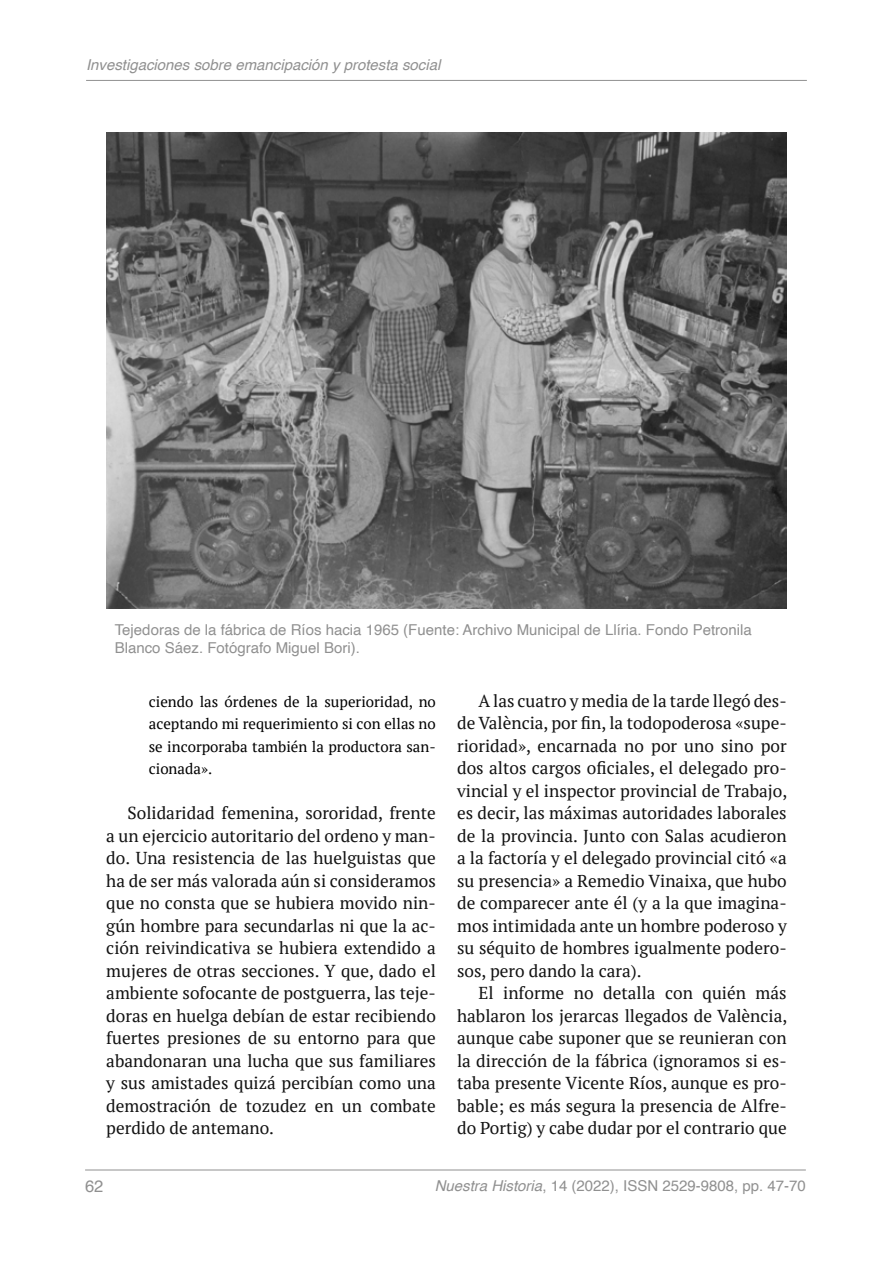
<style>
.page{position:relative;width:893px;height:1263px;background:#fff}
.page>*{position:absolute;margin:0;border:0;box-sizing:border-box;transform-origin:0 0}
.t1{font:17.25px/22.5px "PT Serif";color:#121212;text-align:justify}
.t2{font:16.5px "Helvetica";color:#909090}
.t3{font:15px/18px "Helvetica";color:#909090}
.t4{font:15px/22.5px "PT Serif";color:#000;text-align:justify}
.t5{font:italic 15px "Helvetica";color:#909090}
.s1{font-style:italic}
</style>
<div class="page">
<hr style="left:86px;top:80px;width:721px;height:1px;background:#909090">
<hr style="left:85px;top:1170px;width:721px;height:1px;background:#909090">
<img style="left:106px;top:133px;width:681px;height:475px">
<p class="t5" style="left:86px;top:52px;width:356px">Investigaciones sobre emancipación y protesta social</p>
<p class="t3" style="left:115px;top:621px;width:638px">Tejedoras de la fábrica de Ríos hacia 1965 (Fuente: Archivo Municipal de Llíria. Fondo Petronila<br>Blanco Sáez. Fotógrafo Miguel Bori).</p>
<p class="t4" style="left:149px;top:690px;width:289px">ciendo las órdenes de la superioridad, no aceptando mi requerimiento si con ellas no se incorporaba también la productora san&shy;cionada».</p>
<p class="t1" style="left:106px;top:801px;width:331px;text-indent:21px">Solidaridad femenina, sororidad, frente a un ejercicio autoritario del ordeno y man&shy;do. Una resistencia de las huelguistas que ha de ser más valorada aún si consideramos que no consta que se hubiera movido nin&shy;gún hombre para secundarlas ni que la ac&shy;ción reivindicativa se hubiera extendido a mujeres de otras secciones. Y que, dado el ambiente sofocante de postguerra, las teje&shy;doras en huelga debían de estar recibiendo fuertes presiones de su entorno para que abandonaran una lucha que sus familiares y sus amistades quizá percibían como una demostración de tozudez en un combate perdido de antemano.</p>
<p class="t1" style="left:457px;top:689px;width:332px;text-indent:21px">A las cuatro y media de la tarde llegó des&shy;de València, por fin, la todopoderosa «supe&shy;rioridad», encarnada no por uno sino por dos altos cargos oficiales, el delegado pro&shy;vincial y el inspector provincial de Trabajo, es decir, las máximas autoridades laborales de la provincia. Junto con Salas acudieron a la factoría y el delegado provincial citó «a su presencia» a Remedio Vinaixa, que hubo de comparecer ante él (y a la que imagina&shy;mos intimidada ante un hombre poderoso y su séquito de hombres igualmente podero&shy;sos, pero dando la cara).</p>
<p class="t1" style="left:457px;top:981px;width:332px;text-indent:21px">El informe no detalla con quién más hablaron los jerarcas llegados de València, aunque cabe suponer que se reunieran con la dirección de la fábrica (ignoramos si es&shy;taba presente Vicente Ríos, aunque es pro&shy;bable; es más segura la presencia de Alfre&shy;do Portig) y cabe dudar por el contrario que</p>
<p class="t2" style="left:85px;top:1174px;width:20px">62</p>
<p class="t3" style="left:435px;top:1177px;width:373px"><span class="s1">Nuestra Historia</span>, 14 (2022), ISSN 2529-9808, pp. 47-70</p>
</div>
